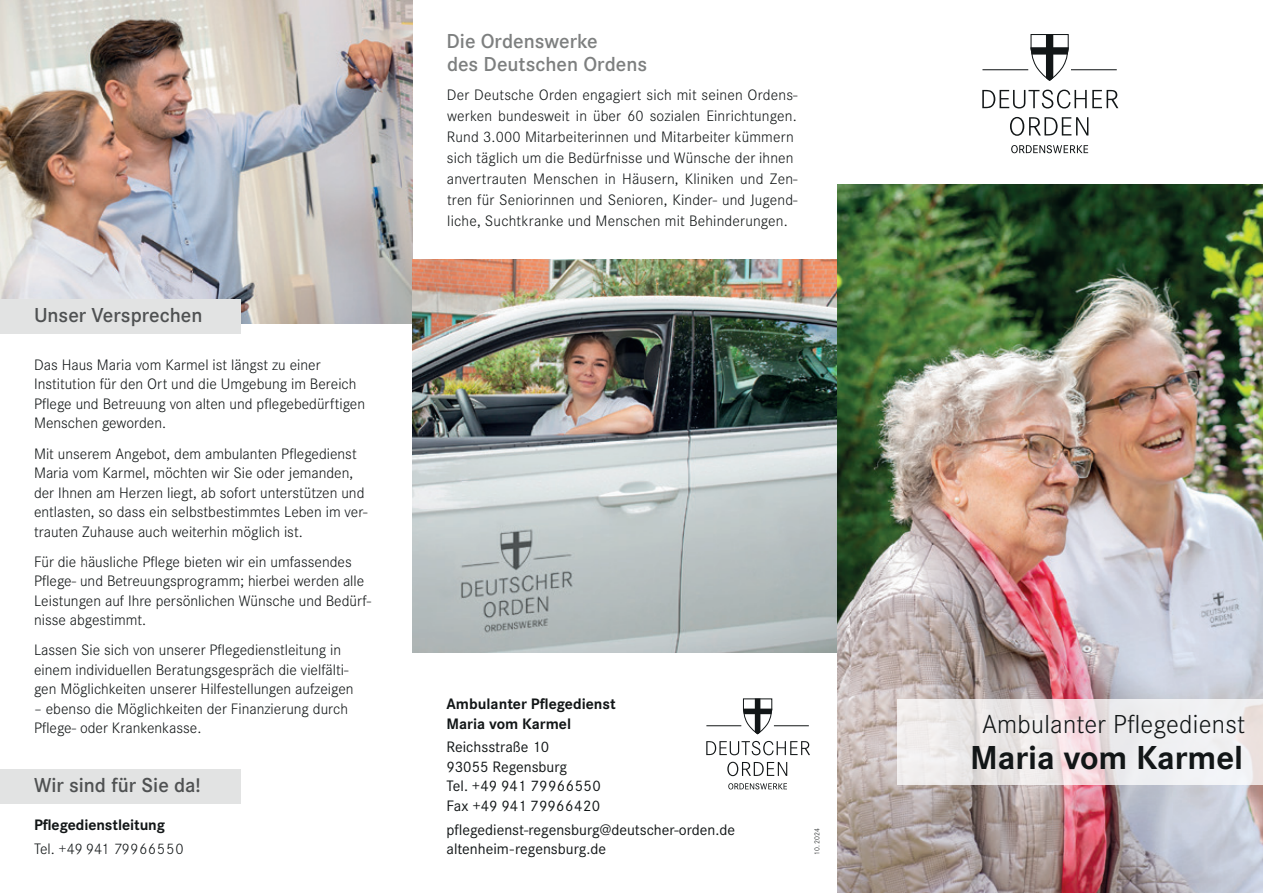
<style>
.page{position:relative;width:1263px;height:893px;background:#fff}
.page>*{position:absolute;margin:0;border:0;box-sizing:border-box;transform-origin:0 0}
.t1{font:700 34.5px "Corporate S";color:#121617}
.t2{font:300 27px "Corporate S";letter-spacing:.01em;color:#121617}
.t3{font:600 21px "Corporate S";color:#4f5152}
.t4{font:600 21px "Corporate S";color:#7d7f7f}
.t5{font:300 15.75px/19.5px "Corporate S";color:#121617}
.t6{font:15.75px/19.5px "Corporate S";color:#121617}
.t7{font:700 15.75px/19.5px "Corporate S";letter-spacing:-.005em;color:#121617}
.t8{font:300 7.5px "Corporate S";letter-spacing:.03em;color:#121617}
</style>
<div class="page">
<div style="left:0;top:770px;width:240px;height:34px;background:#e2e3e3"></div>
<img style="left:0;top:0;width:412px;height:323px">
<div style="left:0;top:300px;width:240px;height:34px;background:#e2e3e3"></div>
<img style="left:412px;top:259px;width:426px;height:393px">
<img style="left:838px;top:185px;width:425px;height:708px">
<svg style="left:1030px;top:34px;width:39px;height:47px"></svg>
<hr style="left:982px;top:69px;width:46px;height:1px;background:#121617">
<hr style="left:1071px;top:69px;width:46px;height:1px;background:#121617">
<svg style="left:1010px;top:117px;width:78px;height:19px"></svg>
<svg style="left:982px;top:90px;width:136px;height:19px"></svg>
<svg style="left:1011px;top:145px;width:77px;height:8px"></svg>
<svg style="left:897px;top:700px;width:366px;height:85px;fill:#efebec"></svg>
<svg style="left:743px;top:698px;width:30px;height:37px"></svg>
<hr style="left:706px;top:725px;width:35px;height:1px;background:#121617">
<hr style="left:774px;top:725px;width:35px;height:1px;background:#121617">
<svg style="left:727px;top:762px;width:60px;height:14px"></svg>
<svg style="left:706px;top:741px;width:104px;height:14px"></svg>
<svg style="left:728px;top:783px;width:59px;height:6px"></svg>
<p class="t3" style="left:34px;top:301px;width:170px">Unser Versprechen</p>
<p class="t5" style="left:34px;top:354px;width:333px">Das Haus Maria vom Karmel ist längst zu einer Institution für den Ort und die Umgebung im Bereich Pflege und Betreuung von alten und pflegebedürftigen Menschen geworden.</p>
<p class="t5" style="left:34px;top:443px;width:335px">Mit unserem Angebot, dem ambulanten Pflegedienst Maria vom Karmel, möchten wir Sie oder jemanden, der Ihnen am Herzen liegt, ab sofort unterstützen und entlasten, so dass ein selbstbestimmtes Leben im ver&shy;trauten Zuhause auch weiterhin möglich ist.</p>
<p class="t5" style="left:34px;top:551px;width:339px">Für die häusliche Pflege bieten wir ein umfassendes Pflege- und Betreuungsprogramm; hierbei werden alle Leistungen auf Ihre persönlichen Wünsche und Bedürf&shy;nisse abgestimmt.</p>
<p class="t5" style="left:34px;top:640px;width:321px">Lassen Sie sich von unserer Pflegedienstleitung in einem individuellen Beratungsgespräch die vielfälti&shy;gen Möglichkeiten unserer Hilfestellungen aufzeigen</p>
<p class="t5" style="left:34px;top:698px;width:316px">– ebenso die Möglichkeiten der Finanzierung durch<br>Pflege- oder Krankenkasse.</p>
<p class="t3" style="left:34px;top:771px;width:168px">Wir sind für Sie da!</p>
<p class="t7" style="left:34px;top:814px;width:133px">Pflegedienstleitung</p>
<p class="t5" style="left:34px;top:838px;width:151px">Tel. +49 941 79966550</p>
<p class="t4" style="left:446px;top:27px;width:153px">Die Ordenswerke</p>
<p class="t4" style="left:447px;top:49px;width:202px">des Deutschen Ordens</p>
<p class="t5" style="left:447px;top:84px;width:352px;line-height:21px">Der Deutsche Orden engagiert sich mit seinen Ordens&shy;werken bundesweit in über 60 sozialen Einrichtungen.<br>Rund 3.000 Mitarbeiterinnen und Mitarbeiter kümmern sich täglich um die Bedürfnisse und Wünsche der ihnen anvertrauten Menschen in Häusern, Kliniken und Zen&shy;tren für Seniorinnen und Senioren, Kinder- und Jugend&shy;liche, Suchtkranke und Menschen mit Behinderungen.</p>
<p class="t7" style="left:446px;top:694px;width:171px">Ambulanter Pflegedienst<br>Maria vom Karmel</p>
<p class="t6" style="left:446px;top:737px;width:104px">Reichsstraße 10</p>
<p class="t6" style="left:446px;top:756px;width:122px">93055 Regensburg</p>
<p class="t6" style="left:446px;top:776px;width:156px">Tel. +49 941 79966550</p>
<p class="t6" style="left:446px;top:795px;width:155px">Fax +49 941 79966420</p>
<p class="t6" style="left:446px;top:819px;width:290px">pflegedienst-regensburg@deutscher-orden.de altenheim-regensburg.de</p>
<p class="t8" style="left:812px;top:855px;width:28px;rotate:-90deg">10.2024</p>
<p class="t2" style="left:982px;top:706px;width:265px">Ambulanter Pflegedienst</p>
<p class="t1" style="left:970px;top:734px;width:275px">Maria vom Karmel</p>
</div>
